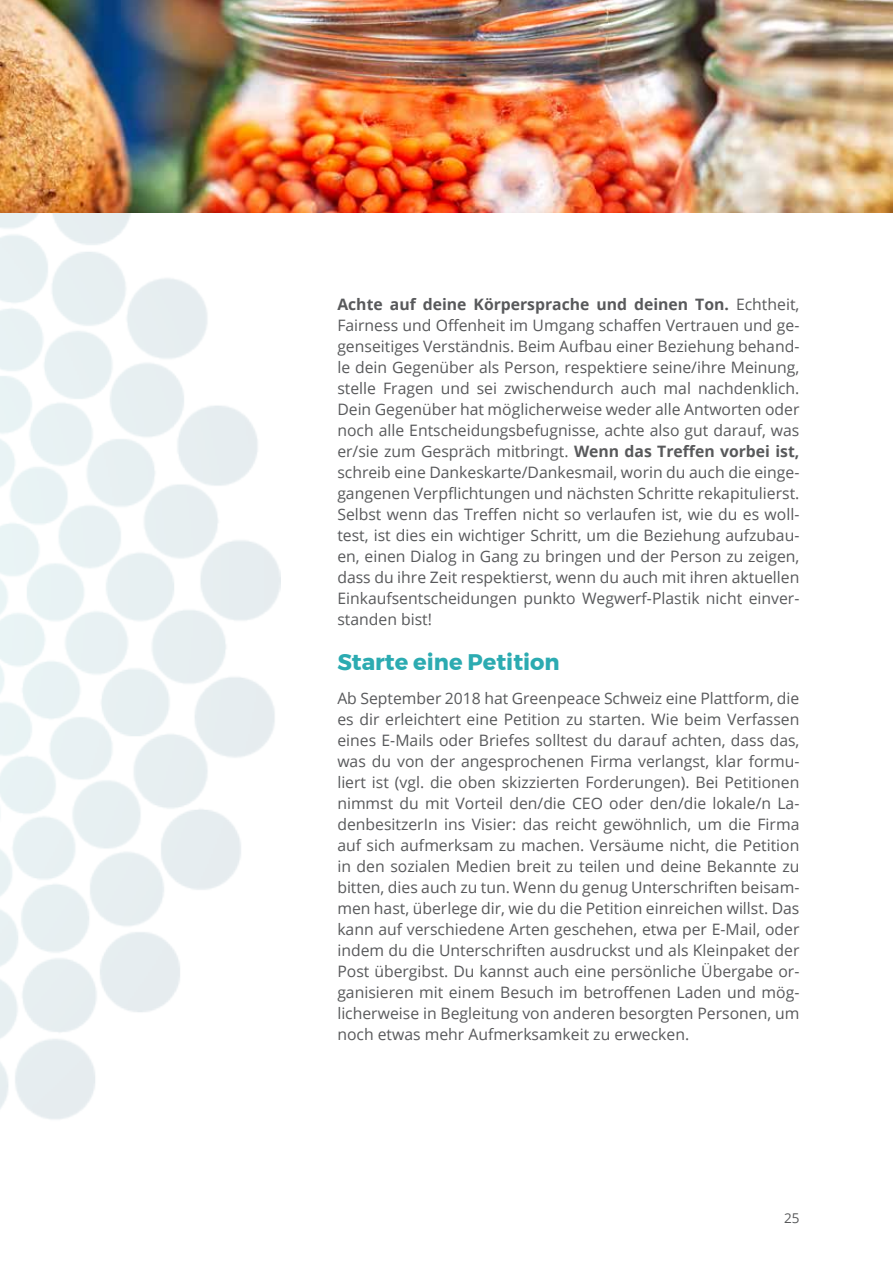
<style>
.page{position:relative;width:893px;height:1263px;background:#fff}
.page>*{position:absolute;margin:0;border:0;box-sizing:border-box;transform-origin:0 0}
.t1{font:700 22.5px "Montserrat";color:#2cabb1}
.t2{font:15.75px/21px "Open Sans";color:#58595b;text-align:justify}
.t3{font:13.5px "Open Sans";color:#58595b}
.s1{font-weight:700}
</style>
<div class="page">
<img style="left:0;top:0;width:893px;height:213px">
<p class="t2" style="left:337px;top:293px;width:464px"><span class="s1">Achte auf deine Körpersprache und deinen Ton.</span> Echtheit, Fairness und Offenheit im Umgang schaffen Vertrauen und ge&shy;genseitiges Verständnis. Beim Aufbau einer Beziehung behand&shy;le dein Gegenüber als Person, respektiere seine/ihre Meinung, stelle Fragen und sei zwischendurch auch mal nachdenklich.<br>Dein Gegenüber hat möglicherweise weder alle Antworten oder noch alle Entscheidungsbefugnisse, achte also gut darauf, was er/sie zum Gespräch mitbringt. <span class="s1">Wenn das Treffen vorbei ist, </span>schreib eine Dankeskarte/Dankesmail, worin du auch die einge&shy;gangenen Verpflichtungen und nächsten Schritte rekapitulierst.<br>Selbst wenn das Treffen nicht so verlaufen ist, wie du es woll&shy;test, ist dies ein wichtiger Schritt, um die Beziehung aufzubau&shy;en, einen Dialog in Gang zu bringen und der Person zu zeigen, dass du ihre Zeit respektierst, wenn du auch mit ihren aktuellen Einkaufsentscheidungen punkto Wegwerf-Plastik nicht einver&shy;standen bist!</p>
<h1 class="t1" style="left:337px;top:644px;width:224px">Starte eine Petition</h1>
<p class="t2" style="left:337px;top:687px;width:464px">Ab September 2018 hat Greenpeace Schweiz eine Plattform, die es dir erleichtert eine Petition zu starten. Wie beim Verfassen eines E-Mails oder Briefes solltest du darauf achten, dass das, was du von der angesprochenen Firma verlangst, klar formu&shy;liert ist (vgl. die oben skizzierten Forderungen). Bei Petitionen nimmst du mit Vorteil den/die CEO oder den/die lokale/n La&shy;denbesitzerIn ins Visier: das reicht gewöhnlich, um die Firma auf sich aufmerksam zu machen. Versäume nicht, die Petition in den sozialen Medien breit zu teilen und deine Bekannte zu bitten, dies auch zu tun. Wenn du genug Unterschriften beisam&shy;men hast, überlege dir, wie du die Petition einreichen willst. Das kann auf verschiedene Arten geschehen, etwa per E-Mail, oder indem du die Unterschriften ausdruckst und als Kleinpaket der Post übergibst. Du kannst auch eine persönliche Übergabe or&shy;ganisieren mit einem Besuch im betroffenen Laden und mög&shy;licherweise in Begleitung von anderen besorgten Personen, um noch etwas mehr Aufmerksamkeit zu erwecken.</p>
<p class="t3" style="left:784px;top:1209px;width:17px">25</p>
</div>
